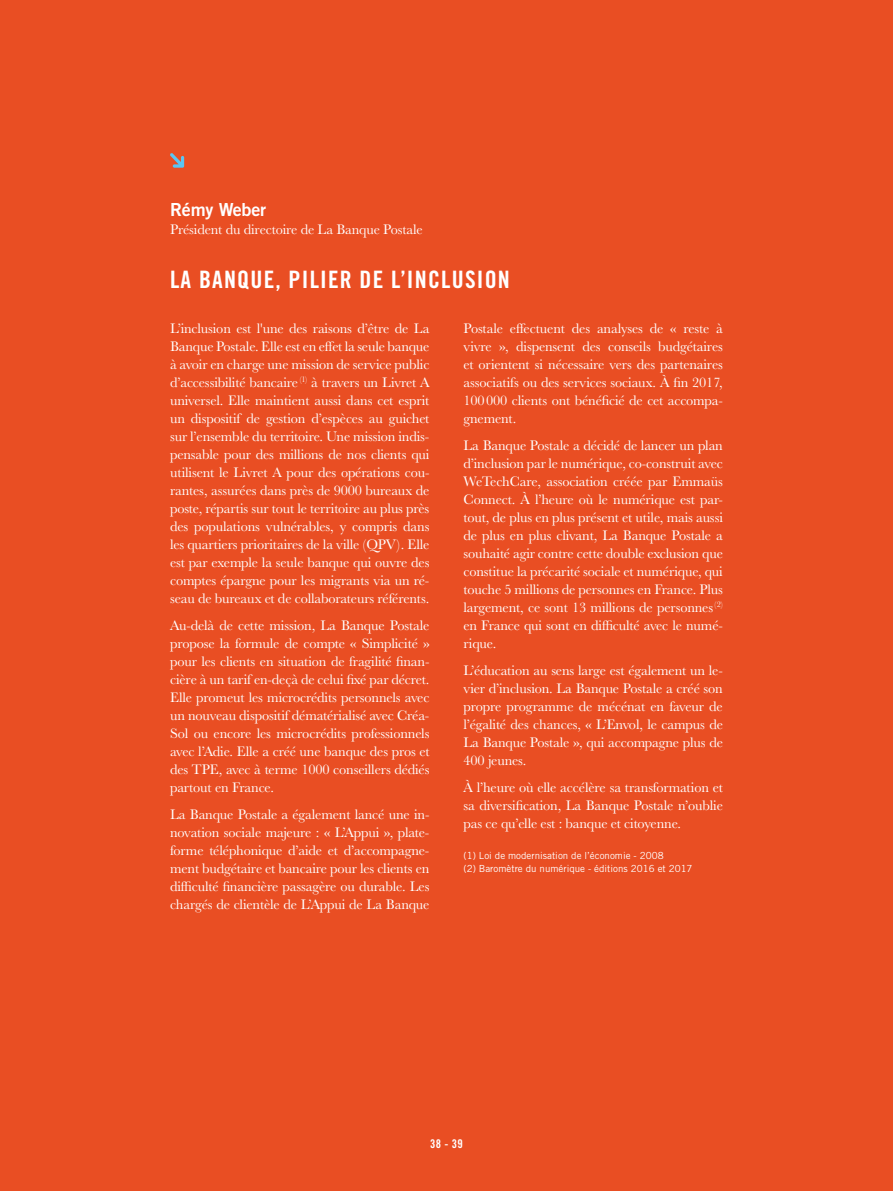
<style>
.page{position:relative;width:893px;height:1191px;background:#e94e23}
.page>*{position:absolute;margin:0;border:0;box-sizing:border-box;transform-origin:0 0}
.t1{font:24px "Trade Gothic LT Std Bd Cn 20";letter-spacing:.05em;color:#fff}
.t2{font:18px "Trade Gothic LT Std Bd 2";letter-spacing:-.01em;color:#fff}
.t3{font:14.25px/18px "Baskerville URW";letter-spacing:-.01em;color:#fff;text-align:justify}
.t4{font:12px "Trade Gothic LT Std Bd Cn 20";color:#fff}
.t5{font:9.75px/13.5px "Trade Gothic LT Std";color:#fff}
</style>
<div class="page">
<svg style="left:170px;top:153px;width:14px;height:15px"></svg>
<p class="t2" style="left:170px;top:198px;width:98px">Rémy Weber</p>
<p class="t3" style="left:170px;top:221px;width:254px">Président du directoire de La Banque Postale</p>
<h1 class="t1" style="left:170px;top:265px;width:341px">LA BANQUE, PILIER DE L’INCLUSION</h1>
<p class="t3" style="left:463px;top:320px;width:261px">Postale effectuent des analyses de « reste à vivre », dispensent des conseils budgétaires et orientent si nécessaire vers des partenaires associatifs ou des services sociaux. À fin 2017, 100000 clients ont bénéficié de cet accompa&shy;gnement.</p>
<p class="t3" style="left:463px;top:437px;width:261px">La Banque Postale a décidé de lancer un plan d’inclusion par le numérique, co-construit avec WeTechCare, association créée par Emmaüs Connect. À l’heure où le numérique est par&shy;tout, de plus en plus présent et utile, mais aussi de plus en plus clivant, La Banque Postale a souhaité agir contre cette double exclusion que constitue la précarité sociale et numérique, qui touche 5 millions de personnes en France. Plus largement, ce sont 13 millions de personnes <sup>(2) </sup>en France qui sont en difficulté avec le numé&shy;rique.</p>
<p class="t3" style="left:463px;top:662px;width:261px">L’éducation au sens large est également un le&shy;vier d’inclusion. La Banque Postale a créé son propre programme de mécénat en faveur de l’égalité des chances, « L’Envol, le campus de La Banque Postale », qui accompagne plus de 400 jeunes.</p>
<p class="t3" style="left:463px;top:779px;width:261px">À l’heure où elle accélère sa transformation et sa diversification, La Banque Postale n’oublie pas ce qu’elle est : banque et citoyenne.</p>
<p class="t5" style="left:463px;top:848px;width:231px">(1) Loi de modernisation de l’économie - 2008<br>(2) Baromètre du numérique - éditions 2016 et 2017</p>
<p class="t3" style="left:170px;top:320px;width:261px">L’inclusion est l'une des raisons d’être de La Banque Postale. Elle est en effet la seule banque à avoir en charge une mission de service public d’accessibilité bancaire <sup>(1)</sup> à travers un Livret A universel. Elle maintient aussi dans cet esprit un dispositif de gestion d’espèces au guichet sur l’ensemble du territoire. Une mission indis&shy;pensable pour des millions de nos clients qui utilisent le Livret A pour des opérations cou&shy;rantes, assurées dans près de 9000 bureaux de poste, répartis sur tout le territoire au plus près des populations vulnérables, y compris dans les quartiers prioritaires de la ville (QPV). Elle est par exemple la seule banque qui ouvre des comptes épargne pour les migrants via un ré&shy;seau de bureaux et de collaborateurs référents.</p>
<p class="t3" style="left:170px;top:616px;width:261px">Au-delà de cette mission, La Banque Postale propose la formule de compte « Simplicité » pour les clients en situation de fragilité finan&shy;cière à un tarif en-deçà de celui fixé par décret.<br>Elle promeut les microcrédits personnels avec un nouveau dispositif dématérialisé avec Créa-Sol ou encore les microcrédits professionnels avec l’Adie. Elle a créé une banque des pros et des TPE, avec à terme 1000 conseillers dédiés partout en France.</p>
<p class="t3" style="left:170px;top:805px;width:261px">La Banque Postale a également lancé une in&shy;novation sociale majeure : « L’Appui », plate&shy;forme téléphonique d’aide et d’accompagne&shy;ment budgétaire et bancaire pour les clients en difficulté financière passagère ou durable. Les chargés de clientèle de L’Appui de La Banque</p>
<p class="t4" style="left:430px;top:1136px;width:34px">38 - 39</p>
</div>
